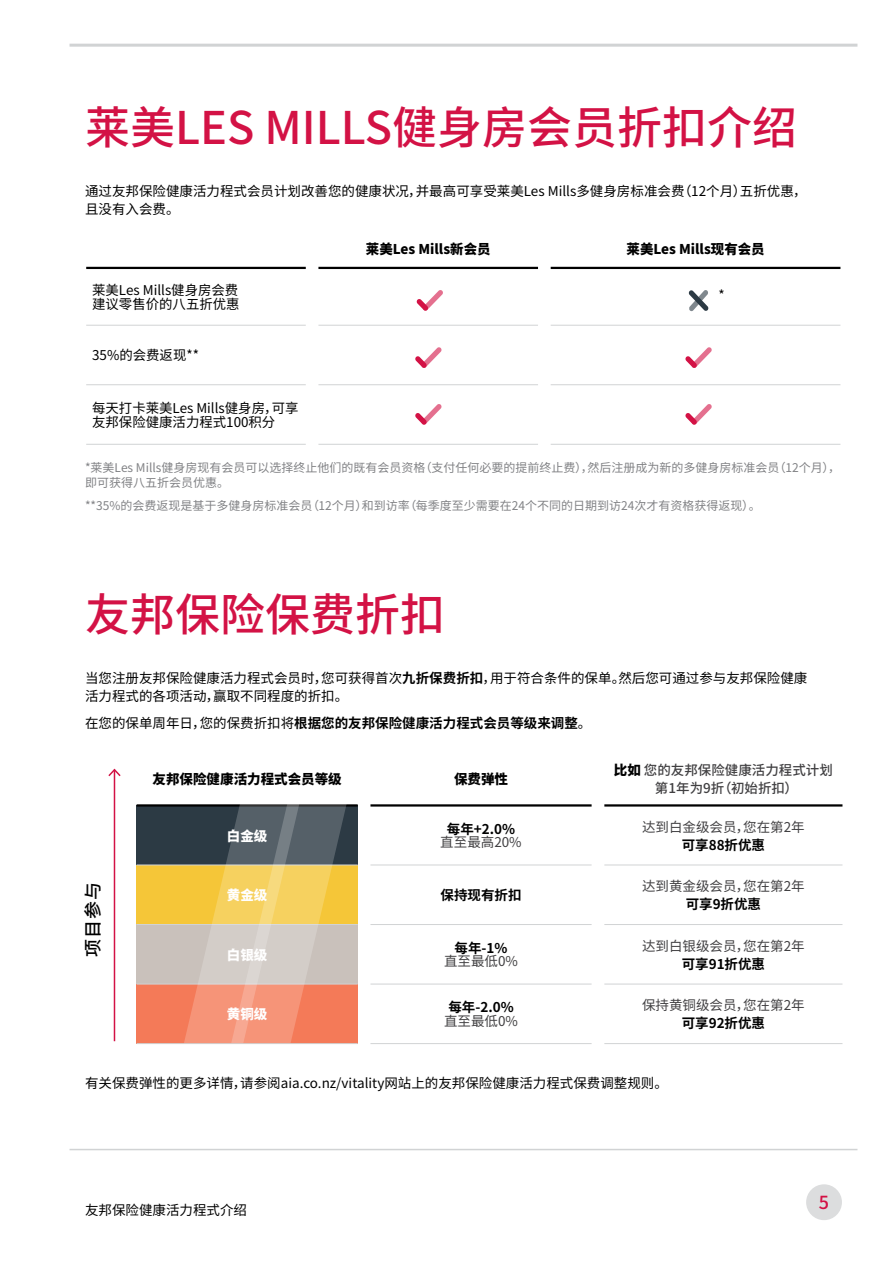
<style>
.page{position:relative;width:893px;height:1263px;background:#fff}
.page>*{position:absolute;margin:0;border:0;box-sizing:border-box;transform-origin:0 0}
.t1{font:500 45px "Noto Sans CJ Ksc";color:#d31245}
.t2{font:500 18px "Noto Sans CJ Ksc";color:#000}
.t3{font:500 18px "Noto Sans CJ Ksc";color:#d31245}
.t4{font:13.5px/18px "Noto Sans CJ Ksc";color:#000}
.t5{font:700 13.5px "Noto Sans CJ Ksc";color:#000}
.t6{font:13.5px/13.5px "Noto Sans CJ Ksc";color:#000101}
.t7{font:13.5px "Noto Sans CJ Ksc";color:#414042}
.t8{font:900 13.5px "Noto Sans CJ Ksc";color:#000}
.t9{font:500 13.5px/18px "Noto Sans CJ Ksc";color:#414042;text-align:center}
.t10{font:900 13.5px "Noto Sans CJ Ksc";color:#fff}
.t11{font:12px/15px "Noto Sans CJ Ksc";color:#818285}
.s1{font-weight:700}
.s2{font-weight:400}
.s3{font-weight:900;color:#000}
</style>
<div class="page">
<hr style="left:70px;top:1149px;width:787px;height:1px;background:#d1d3d4">
<div style="left:806px;top:1184px;width:36px;height:36px;background:#dcddde;border-radius:50%"></div>
<hr style="left:70px;top:44px;width:787px;height:3px;background:#d1d3d4">
<div style="left:137px;top:805px;width:221px;height:60px;background:#2c3a44"></div>
<div style="left:137px;top:865px;width:221px;height:59px;background:#f5c638"></div>
<div style="left:137px;top:924px;width:221px;height:60px;background:#c9c1bb"></div>
<div style="left:137px;top:984px;width:221px;height:59px;background:#f47a58"></div>
<hr style="left:137px;top:804px;width:221px;height:2px;background:#000">
<hr style="left:370px;top:804px;width:222px;height:2px;background:#000">
<hr style="left:604px;top:804px;width:238px;height:2px;background:#000">
<hr style="left:137px;top:865px;width:221px;height:1px;background:#d1d3d4">
<hr style="left:137px;top:924px;width:221px;height:1px;background:#d1d3d4">
<hr style="left:137px;top:984px;width:221px;height:1px;background:#d1d3d4">
<hr style="left:137px;top:1043px;width:221px;height:1px;background:#d1d3d4">
<hr style="left:370px;top:865px;width:222px;height:1px;background:#d1d3d4">
<hr style="left:604px;top:865px;width:238px;height:1px;background:#d1d3d4">
<hr style="left:370px;top:924px;width:222px;height:1px;background:#d1d3d4">
<hr style="left:604px;top:924px;width:238px;height:1px;background:#d1d3d4">
<hr style="left:370px;top:984px;width:222px;height:1px;background:#d1d3d4">
<hr style="left:604px;top:984px;width:238px;height:1px;background:#d1d3d4">
<hr style="left:370px;top:1043px;width:222px;height:1px;background:#d1d3d4">
<hr style="left:604px;top:1043px;width:238px;height:1px;background:#d1d3d4">
<hr style="left:114px;top:770px;width:1px;height:271px;background:#d31245">
<svg style="left:108px;top:768px;width:13px;height:10px"></svg>
<svg style="left:153px;top:804px;width:225px;height:239px"></svg>
<hr style="left:86px;top:267px;width:220px;height:2px;background:#000">
<hr style="left:318px;top:267px;width:220px;height:2px;background:#000">
<hr style="left:551px;top:267px;width:289px;height:2px;background:#000">
<hr style="left:86px;top:325px;width:220px;height:1px;background:#d1d3d4">
<hr style="left:86px;top:384px;width:220px;height:1px;background:#d1d3d4">
<hr style="left:86px;top:444px;width:220px;height:1px;background:#d1d3d4">
<hr style="left:318px;top:325px;width:220px;height:1px;background:#d1d3d4">
<hr style="left:551px;top:325px;width:289px;height:1px;background:#d1d3d4">
<hr style="left:318px;top:384px;width:220px;height:1px;background:#d1d3d4">
<hr style="left:551px;top:384px;width:289px;height:1px;background:#d1d3d4">
<hr style="left:318px;top:444px;width:220px;height:1px;background:#d1d3d4">
<hr style="left:551px;top:444px;width:289px;height:1px;background:#d1d3d4">
<svg style="left:417px;top:290px;width:26px;height:21px"></svg>
<svg style="left:415px;top:347px;width:26px;height:21px"></svg>
<svg style="left:415px;top:404px;width:26px;height:21px"></svg>
<svg style="left:685px;top:404px;width:27px;height:21px"></svg>
<svg style="left:685px;top:347px;width:27px;height:21px"></svg>
<svg style="left:689px;top:290px;width:19px;height:21px"></svg>
<h1 class="t1" style="left:85px;top:102px;width:714px">莱美LES MILLS健身房会员折扣介绍</h1>
<p class="t4" style="left:85px;top:182px;width:723px">通过友邦保险健康活力程式会员计划改善您的健康状况，并最高可享受莱美Les Mills多健身房标准会费（12个月）五折优惠，且没有入会费。</p>
<p class="t6" style="left:92px;top:284px;width:149px">莱美Les Mills健身房会费建议零售价的八五折优惠</p>
<p class="t6" style="left:92px;top:349px;width:108px">35%的会费返现**</p>
<p class="t6" style="left:92px;top:402px;width:208px">每天打卡莱美Les Mills健身房，可享友邦保险健康活力程式100积分</p>
<p class="t8" style="left:366px;top:242px;width:126px">莱美Les Mills新会员</p>
<p class="t8" style="left:627px;top:242px;width:139px">莱美Les Mills现有会员</p>
<p class="t6" style="left:718px;top:288px;width:8px">*</p>
<p class="t11" style="left:85px;top:460px;width:756px">*莱美Les Mills健身房现有会员可以选择终止他们的既有会员资格（支付任何必要的提前终止费），然后注册成为新的多健身房标准会员（12个月），即可获得八五折会员优惠。</p>
<p class="t11" style="left:85px;top:499px;width:677px">**35%的会费返现是基于多健身房标准会员（12个月）和到访率（每季度至少需要在24个不同的日期到访24次才有资格获得返现）。</p>
<h1 class="t1" style="left:85px;top:589px;width:361px">友邦保险保费折扣</h1>
<p class="t4" style="left:85px;top:669px;width:724px">当您注册友邦保险健康活力程式会员时，您可获得首次<span class="s1">九折保费折扣</span>，用于符合条件的保单。然后您可通过参与友邦保险健康活力程式的各项活动，赢取不同程度的折扣。</p>
<p class="t5" style="left:85px;top:715px;width:508px"><span class="s2">在您的保单周年日，您的保费折扣将</span>根据您的友邦保险健康活力程式会员等级来调整<span class="s2">。</span></p>
<h2 class="t2" style="left:83px;top:957px;width:76px;rotate:-90deg">项目参与</h2>
<p class="t8" style="left:153px;top:771px;width:190px">友邦保险健康活力程式会员等级</p>
<p class="t8" style="left:454px;top:771px;width:55px">保费弹性</p>
<p class="t9" style="left:614px;top:761px;width:221px"><span class="s3">比如</span>您的友邦保险健康活力程式计划第1年为9折（初始折扣）</p>
<p class="t10" style="left:227px;top:828px;width:42px">白金级</p>
<p class="t7" style="left:642px;top:819px;width:164px">达到白金级会员，您在第2年</p>
<p class="t5" style="left:682px;top:837px;width:85px">可享88折优惠</p>
<p class="t5" style="left:447px;top:821px;width:70px">每年+2.0%</p>
<p class="t7" style="left:440px;top:835px;width:83px">直至最高20%</p>
<p class="t10" style="left:227px;top:887px;width:42px">黄金级</p>
<p class="t5" style="left:441px;top:887px;width:82px">保持现有折扣</p>
<p class="t10" style="left:227px;top:947px;width:42px">白银级</p>
<p class="t10" style="left:227px;top:1006px;width:42px">黄铜级</p>
<p class="t5" style="left:455px;top:940px;width:54px">每年-1%</p>
<p class="t7" style="left:444px;top:954px;width:75px">直至最低0%</p>
<p class="t5" style="left:448px;top:1000px;width:67px">每年-2.0%</p>
<p class="t7" style="left:444px;top:1013px;width:75px">直至最低0%</p>
<p class="t7" style="left:642px;top:878px;width:164px">达到黄金级会员，您在第2年</p>
<p class="t5" style="left:686px;top:896px;width:77px">可享9折优惠</p>
<p class="t7" style="left:642px;top:938px;width:164px">达到白银级会员，您在第2年</p>
<p class="t5" style="left:682px;top:956px;width:85px">可享91折优惠</p>
<p class="t7" style="left:642px;top:997px;width:164px">保持黄铜级会员，您在第2年</p>
<p class="t5" style="left:682px;top:1015px;width:85px">可享92折优惠</p>
<p class="t4" style="left:85px;top:1074px;width:584px">有关保费弹性的更多详情，请参阅aia.co.nz/vitality网站上的友邦保险健康活力程式保费调整规则。</p>
<p class="t4" style="left:85px;top:1201px;width:163px">友邦保险健康活力程式介绍</p>
<h2 class="t3" style="left:819px;top:1192px;width:12px">5</h2>
</div>
